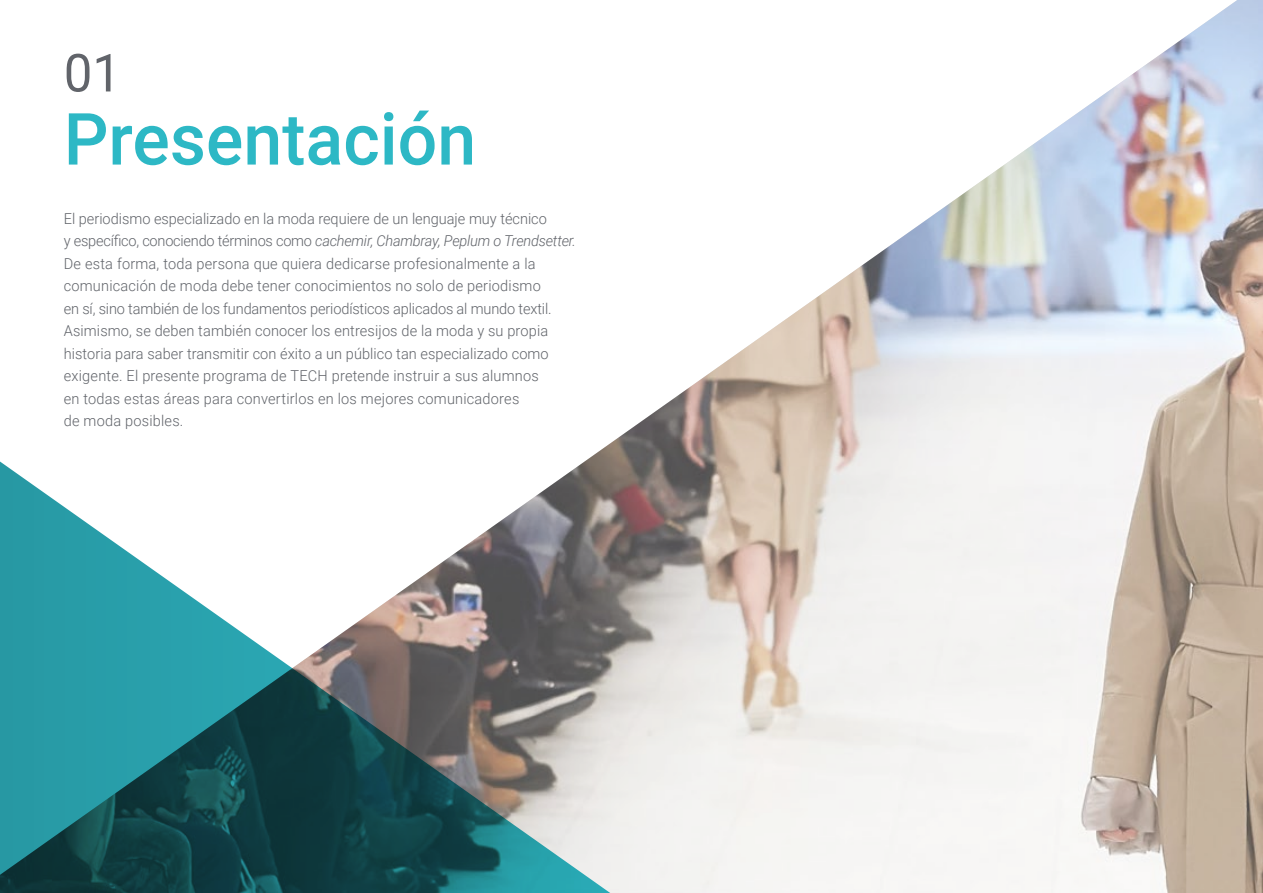
<style>
.page{position:relative;width:1263px;height:893px;background:#fff}
.page>*{position:absolute;margin:0;border:0;box-sizing:border-box;transform-origin:0 0}
.t1{font:500 72px "Roboto";color:#2db8c5}
.t2{font:52.5px "Roboto";color:#61646a}
.t3{font:300 15px/22.5px "Roboto";letter-spacing:.01em;color:#61646a}
.s1{font-style:italic}
</style>
<div class="page">
<img style="left:606px;top:0;width:657px;height:893px">
<svg style="left:0;top:446px;width:640px;height:447px"></svg>
<h2 class="t2" style="left:64px;top:36px;width:59px">01</h2>
<h1 class="t1" style="left:64px;top:89px;width:414px">Presentación</h1>
<p class="t3" style="left:64px;top:207px;width:514px">El periodismo especializado en la moda requiere de un lenguaje muy técnico<br>y específico, conociendo términos como <span class="s1">cachemir, Chambray, Peplum o Trendsetter.<br></span>De esta forma, toda persona que quiera dedicarse profesionalmente a la comunicación de moda debe tener conocimientos no solo de periodismo<br>en sí, sino también de los fundamentos periodísticos aplicados al mundo textil.<br>Asimismo, se deben también conocer los entresijos de la moda y su propia historia para saber transmitir con éxito a un público tan especializado como exigente. El presente programa de TECH pretende instruir a sus alumnos<br>en todas estas áreas para convertirlos en los mejores comunicadores<br>de moda posibles.</p>
</div>
